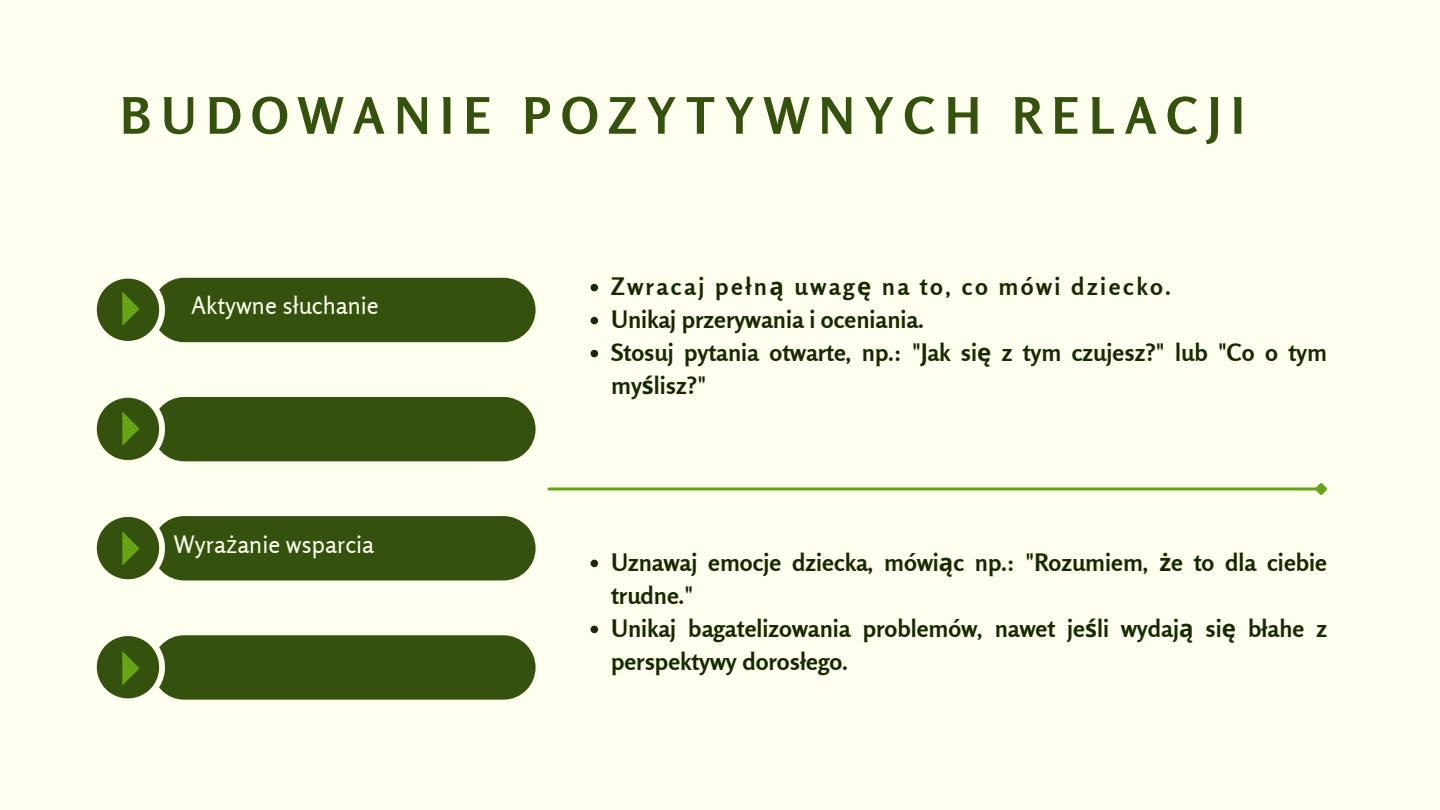
<style>
.page{position:relative;width:1440px;height:810px;background:#ffffef}
.page>*{position:absolute;margin:0;border:0;box-sizing:border-box;transform-origin:0 0}
.t1{font:700 50px "Rosario";letter-spacing:.2em;color:#34520d}
.t2{font:700 24px/33px "Rosario";color:#172900}
.t3{font:700 24px "Rosario";letter-spacing:.105em;color:#172900}
.t4{font:24px "Rosario";color:#ffffef}
.s1{font-family:"Noto Sans"}
</style>
<div class="page">
<hr style="left:549px;top:487px;width:768px;height:3px;background:#67a516">
<svg style="left:1312px;top:483px;width:15px;height:12px"></svg>
<svg style="left:96px;top:277px;width:440px;height:66px;background:#466120"></svg>
<svg style="left:591px;top:284px;width:7px;height:7px"></svg>
<svg style="left:591px;top:317px;width:7px;height:7px"></svg>
<svg style="left:591px;top:350px;width:7px;height:7px"></svg>
<svg style="left:591px;top:560px;width:7px;height:7px"></svg>
<svg style="left:591px;top:626px;width:7px;height:7px"></svg>
<svg style="left:96px;top:397px;width:440px;height:65px;background:#435f1d"></svg>
<svg style="left:96px;top:516px;width:440px;height:65px;background:#435f1d"></svg>
<svg style="left:96px;top:635px;width:440px;height:65px;background:#435f1d"></svg>
<h1 class="t1" style="left:120px;top:85px;width:1126px">BUDOWANIE POZYTYWNYCH RELACJI</h1>
<p class="t4" style="left:191px;top:291px;width:189px">Aktywne słuchanie</p>
<p class="t4" style="left:174px;top:530px;width:202px">Wyra<span class="s1">ż</span>anie wsparcia</p>
<p class="t3" style="left:611px;top:272px;width:561px">Zwracaj pełn<span class="s1">ą</span> uwag<span class="s1">ę</span> na to, co mówi dziecko.</p>
<p class="t2" style="left:611px;top:303px;width:314px">Unikaj przerywania i oceniania.</p>
<p class="t2" style="left:611px;top:336px;width:717px">Stosuj pytania otwarte, np.: "Jak si<span class="s1">ę</span> z tym czujesz?" lub "Co o tym my<span class="s1">ś</span>lisz?"</p>
<p class="t2" style="left:611px;top:546px;width:717px">Uznawaj emocje dziecka, mówi<span class="s1">ą</span>c np.: "Rozumiem, <span class="s1">ż</span>e to dla ciebie trudne."</p>
<p class="t2" style="left:611px;top:612px;width:718px">Unikaj bagatelizowania problemów, nawet je<span class="s1">ś</span>li wydaj<span class="s1">ą</span> si<span class="s1">ę</span> błahe z perspektywy dorosłego.</p>
</div>
